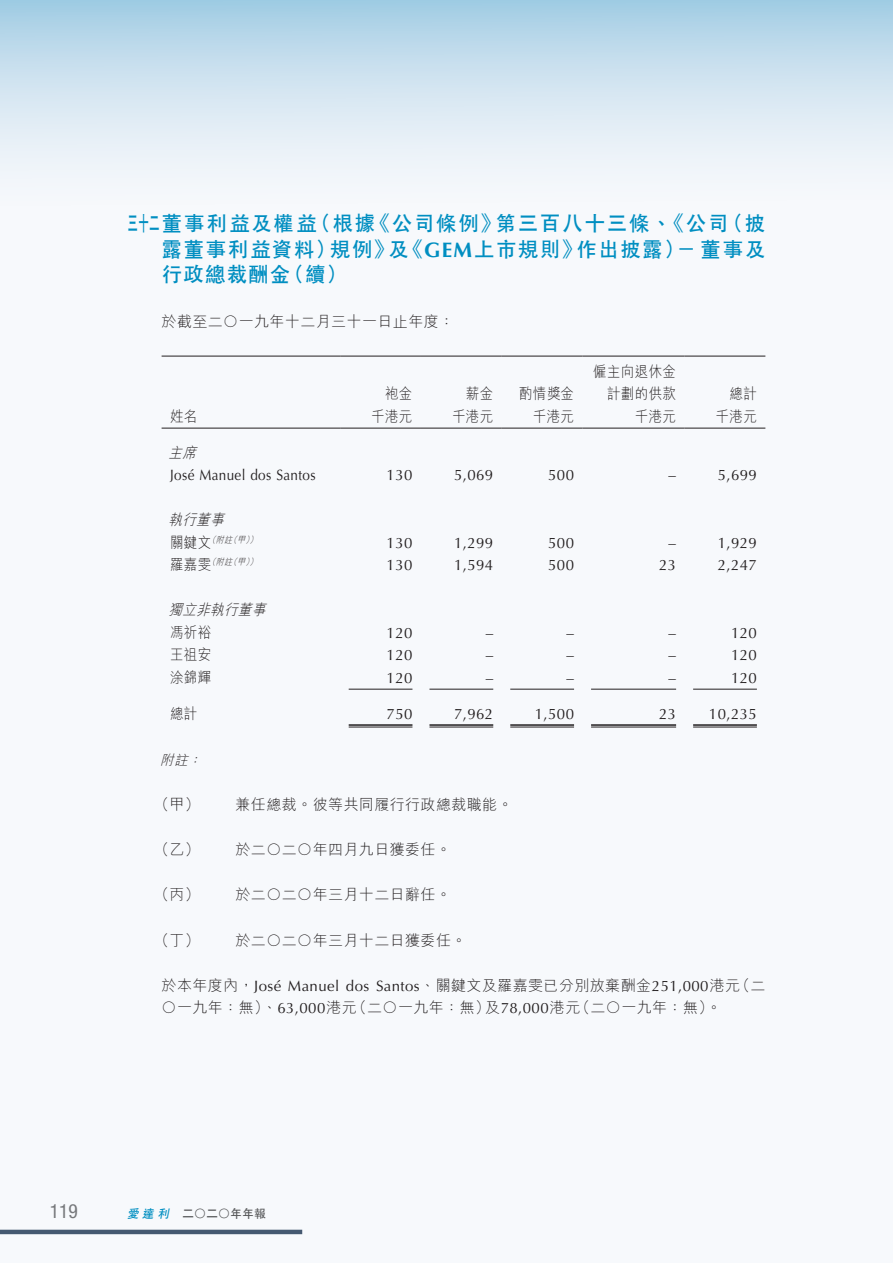
<style>
.page{position:relative;width:893px;height:1263px;background:#f7f9fc}
.page>*{position:absolute;margin:0;border:0;box-sizing:border-box;transform-origin:0 0}
.t1{font:700 21px/25.5px "C Hei 2 HK";letter-spacing:.05em;color:#008ec1}
.t2{font:700 21px "C Hei 2 HK";letter-spacing:.05em;color:#008ec1;scale:.5 1}
.t3{font:condensed 19.5px "Helvetica Neue LT Std";color:#76787b}
.t4{font:15px "Optima LT Std";letter-spacing:.03em;color:#231f20}
.t5{font:300 15px "M Hei HK";letter-spacing:.03em;color:#231f20}
.t6{font:300 15px "M Hei HK";letter-spacing:.03em;color:#231f20;scale:.9 1}
.t7{font:15px "Optima LT Std";letter-spacing:.03em;color:#231f20;scale:.9 1}
.t8{font:italic 300 15px "M Hei HK";color:#231f20;scale:.9 1}
.t9{font:italic 300 13.5px "M Hei HK";color:#231f20}
.t10{font:700 12px "C Hei 2 HK";color:#57585a}
.t11{font:italic 700 12px "C Hei 2 HK";color:#008ec1}
.t12{font:italic 300 8.7px "M Hei HK";color:#231f20;scale:.9 1}
.s1{font-family:"Optima LT Std"}
.s2{font-family:"M Hei HK";font-weight:300}
.s3{font-family:"Optima LT Std";font-weight:400}
</style>
<div class="page">
<div style="left:0;top:0;width:893px;height:212px;background:linear-gradient(to bottom,#aad0e6,#fffefe)"></div>
<hr style="left:0;top:1230px;width:302px;height:4px;background:#455971">
<hr style="left:162px;top:356px;width:178px;height:1px;background:#231f20">
<hr style="left:340px;top:356px;width:81px;height:1px;background:#231f20">
<hr style="left:421px;top:356px;width:81px;height:1px;background:#231f20">
<hr style="left:502px;top:356px;width:81px;height:1px;background:#231f20">
<hr style="left:583px;top:356px;width:102px;height:1px;background:#231f20">
<hr style="left:685px;top:356px;width:80px;height:1px;background:#231f20">
<hr style="left:162px;top:428px;width:178px;height:1px;background:#231f20">
<hr style="left:340px;top:428px;width:81px;height:1px;background:#231f20">
<hr style="left:421px;top:428px;width:81px;height:1px;background:#231f20">
<hr style="left:502px;top:428px;width:81px;height:1px;background:#231f20">
<hr style="left:583px;top:428px;width:102px;height:1px;background:#231f20">
<hr style="left:685px;top:428px;width:80px;height:1px;background:#231f20">
<hr style="left:349px;top:689px;width:63px;height:1px;background:#231f20">
<hr style="left:429px;top:689px;width:64px;height:1px;background:#231f20">
<hr style="left:510px;top:689px;width:64px;height:1px;background:#231f20">
<hr style="left:591px;top:689px;width:85px;height:1px;background:#231f20">
<hr style="left:693px;top:689px;width:64px;height:1px;background:#231f20">
<hr style="left:349px;top:724px;width:63px;height:2px;background:#231f20">
<hr style="left:349px;top:727px;width:63px;height:1px;background:#231f20">
<hr style="left:429px;top:724px;width:64px;height:2px;background:#231f20">
<hr style="left:429px;top:727px;width:64px;height:1px;background:#231f20">
<hr style="left:510px;top:724px;width:64px;height:2px;background:#231f20">
<hr style="left:510px;top:727px;width:64px;height:1px;background:#231f20">
<hr style="left:591px;top:724px;width:85px;height:2px;background:#231f20">
<hr style="left:591px;top:727px;width:85px;height:1px;background:#231f20">
<hr style="left:693px;top:724px;width:64px;height:2px;background:#231f20">
<hr style="left:693px;top:727px;width:64px;height:1px;background:#231f20">
<h1 class="t1" style="left:310px;top:209px;width:67px">（根據</h1>
<h1 class="t1" style="left:369px;top:209px;width:134px">《公司條例》</h1>
<h1 class="t1" style="left:495px;top:209px;width:235px">第三百八十三條、《公司</h1>
<h1 class="t2" style="left:128px;top:208px;width:379px">三十二董事利益及權益</h1>
<h1 class="t1" style="left:722px;top:209px;width:45px">（披</h1>
<h1 class="t1" style="left:283px;top:235px;width:66px;text-indent:-122px">露董事利益資料）（續(</h1>
<h1 class="t1" style="left:576px;top:235px;width:191px">作出披露－） 董事及</h1>
<h1 class="t1" style="left:330px;top:235px;width:255px">規例》《<span class="s1">GEM</span>上市規則》</h1>
<h1 class="t1" style="left:388px;top:235px;width:22px">及</h1>
<h1 class="t1" style="left:162px;top:260px;width:130px">行政總裁酬金</h1>
<p class="t5" style="left:162px;top:314px;width:294px">於截至二○一九年十二月三十一日止年度：</p>
<p class="t6" style="left:593px;top:364px;width:94px">僱主向退休金</p>
<p class="t6" style="left:385px;top:386px;width:32px">袍金</p>
<p class="t6" style="left:466px;top:386px;width:32px">薪金</p>
<p class="t6" style="left:519px;top:386px;width:63px">酌情獎金</p>
<p class="t6" style="left:607px;top:386px;width:78px">計劃的供款</p>
<p class="t6" style="left:729px;top:386px;width:32px">總計</p>
<p class="t6" style="left:170px;top:409px;width:32px">姓名</p>
<p class="t8" style="left:169px;top:445px;width:36px">主席</p>
<p class="t6" style="left:371px;top:409px;width:47px">千港元</p>
<p class="t6" style="left:452px;top:409px;width:47px">千港元</p>
<p class="t6" style="left:533px;top:409px;width:47px">千港元</p>
<p class="t6" style="left:635px;top:409px;width:47px">千港元</p>
<p class="t6" style="left:716px;top:409px;width:47px">千港元</p>
<p class="t7" style="left:170px;top:467px;width:163px">José Manuel dos Santos</p>
<p class="t8" style="left:169px;top:512px;width:67px">執行董事</p>
<p class="t4" style="left:387px;top:467px;width:27px">130</p>
<p class="t4" style="left:454px;top:467px;width:41px">5,069</p>
<p class="t4" style="left:548px;top:467px;width:27px">500</p>
<p class="t4" style="left:669px;top:467px;width:9px">–</p>
<p class="t4" style="left:718px;top:467px;width:41px">5,699</p>
<p class="t6" style="left:170px;top:535px;width:47px">關鍵文</p>
<p class="t12" style="left:208px;top:535px;width:13px">（</p>
<p class="t12" style="left:229px;top:535px;width:13px">（</p>
<p class="t12" style="left:245px;top:535px;width:17px">((</p>
<p class="t12" style="left:216px;top:535px;width:37px">附註甲</p>
<p class="t4" style="left:387px;top:534px;width:27px">130</p>
<p class="t4" style="left:454px;top:534px;width:41px">1,299</p>
<p class="t4" style="left:548px;top:534px;width:27px">500</p>
<p class="t4" style="left:669px;top:534px;width:9px">–</p>
<p class="t4" style="left:718px;top:534px;width:41px">1,929</p>
<p class="t6" style="left:170px;top:557px;width:47px">羅嘉雯</p>
<p class="t8" style="left:169px;top:602px;width:113px">獨立非執行董事</p>
<p class="t12" style="left:208px;top:558px;width:13px">（</p>
<p class="t12" style="left:229px;top:558px;width:13px">（</p>
<p class="t12" style="left:245px;top:558px;width:17px">((</p>
<p class="t12" style="left:216px;top:558px;width:37px">附註甲</p>
<p class="t4" style="left:387px;top:557px;width:27px">130</p>
<p class="t4" style="left:454px;top:557px;width:41px">1,594</p>
<p class="t4" style="left:548px;top:557px;width:27px">500</p>
<p class="t4" style="left:659px;top:557px;width:19px">23</p>
<p class="t4" style="left:718px;top:557px;width:41px">2,247</p>
<p class="t6" style="left:170px;top:625px;width:47px">馮祈裕</p>
<p class="t4" style="left:387px;top:624px;width:27px">120</p>
<p class="t4" style="left:486px;top:624px;width:9px">–</p>
<p class="t4" style="left:567px;top:624px;width:9px">–</p>
<p class="t4" style="left:669px;top:624px;width:9px">–</p>
<p class="t4" style="left:731px;top:624px;width:27px">120</p>
<p class="t6" style="left:170px;top:647px;width:47px">王祖安</p>
<p class="t4" style="left:387px;top:647px;width:27px">120</p>
<p class="t4" style="left:486px;top:647px;width:9px">–</p>
<p class="t4" style="left:567px;top:647px;width:9px">–</p>
<p class="t4" style="left:669px;top:647px;width:9px">–</p>
<p class="t4" style="left:731px;top:647px;width:27px">120</p>
<p class="t6" style="left:170px;top:670px;width:47px">涂錦輝</p>
<p class="t4" style="left:387px;top:669px;width:27px">120</p>
<p class="t4" style="left:486px;top:669px;width:9px">–</p>
<p class="t4" style="left:567px;top:669px;width:9px">–</p>
<p class="t4" style="left:669px;top:669px;width:9px">–</p>
<p class="t4" style="left:731px;top:669px;width:27px">120</p>
<p class="t6" style="left:170px;top:706px;width:32px">總計</p>
<p class="t9" style="left:188px;top:754px;width:19px">：</p>
<p class="t9" style="left:160px;top:754px;width:32px">附註</p>
<p class="t4" style="left:387px;top:705px;width:27px">750</p>
<p class="t4" style="left:454px;top:705px;width:41px">7,962</p>
<p class="t4" style="left:535px;top:705px;width:41px">1,500</p>
<p class="t4" style="left:659px;top:705px;width:19px">23</p>
<p class="t4" style="left:709px;top:705px;width:49px">10,235</p>
<p class="t5" style="left:154px;top:797px;width:47px">（甲）</p>
<p class="t5" style="left:236px;top:797px;width:279px">兼任總裁。彼等共同履行行政總裁職能。</p>
<p class="t5" style="left:154px;top:842px;width:47px">（乙）</p>
<p class="t5" style="left:236px;top:842px;width:217px">於二○二○年四月九日獲委任。</p>
<p class="t5" style="left:154px;top:887px;width:47px">（丙）</p>
<p class="t5" style="left:236px;top:887px;width:217px">於二○二○年三月十二日辭任。</p>
<p class="t5" style="left:154px;top:932px;width:47px">（丁）</p>
<p class="t5" style="left:236px;top:932px;width:232px">於二○二○年三月十二日獲委任。</p>
<p class="t5" style="left:735px;top:977px;width:32px">（二</p>
<p class="t4" style="left:162px;top:977px;width:580px"><span class="s2">於本年度內，</span>José Manuel dos Santos<span class="s2">、關鍵文及羅嘉雯已分別放棄酬金</span>251,000<span class="s2">港元</span></p>
<p class="t5" style="left:575px;top:1000px;width:148px">（二○一九年：無。(</p>
<p class="t5" style="left:162px;top:1000px;width:197px">○一九年：無）、<span class="s3">63,000</span>港元</p>
<p class="t5" style="left:352px;top:1000px;width:140px">（二○一九年：無）</p>
<p class="t4" style="left:485px;top:999px;width:97px"><span class="s2">及</span>78,000<span class="s2">港元</span></p>
<h2 class="t3" style="left:50px;top:1200px;width:30px">119</h2>
<p class="t11" style="left:127px;top:1205px;width:47px">愛達利</p>
<p class="t10" style="left:182px;top:1205px;width:85px">二○二○年年報</p>
</div>
